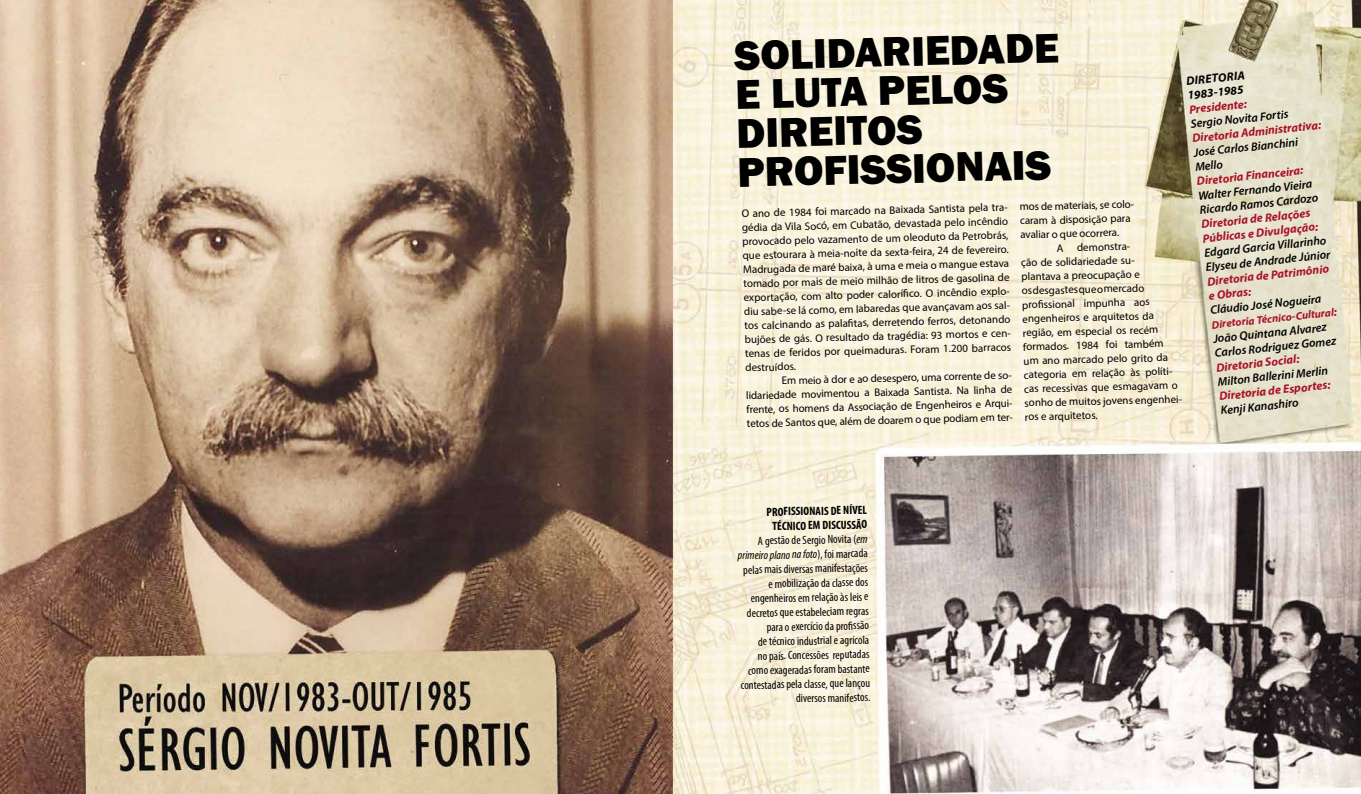
<style>
.page{position:relative;width:1361px;height:794px;background:#fff}
.page>*{position:absolute;margin:0;border:0;box-sizing:border-box;transform-origin:0 0}
.t1{font:800 42.7px/39px "Franklin Gothic";color:#000}
.t2{font:condensed 12px/14.4px "Myriad Pro";color:#000;text-align:right}
.t3{font:italic 600 12px/14.4px "Myriad Pro";color:#000}
.t4{font:italic 700 12px/14.4px "Myriad Pro";color:#a9132a}
.t5{font:italic 700 12px/14.4px "Myriad Pro";color:#000}
.t6{font:11px/14.1px "Myriad Pro";color:#000}
.t7{font:italic 700 11px "Myriad Pro";color:#a9132a}
.s1{font-size:12px}
.s2{font-weight:700}
.s3{font-style:italic}
</style>
<div class="page">
<img style="left:0;top:0;width:1361px;height:794px">
<h1 class="t1" style="left:734px;top:35px;width:326px;rotate:-1deg">SOLIDARIEDADE<br>E LUTA PELOS<br>DIREITOS<br>PROFISSIONAIS</h1>
<p class="t5" style="left:1185px;top:73px;width:60px;rotate:-6deg">DIRETORIA<br>1983-1985</p>
<p class="t4" style="left:1188px;top:102px;width:60px;rotate:-6deg">Presidente:</p>
<p class="t3" style="left:1190px;top:116px;width:100px;rotate:-6deg">Sergio Novita Fortis</p>
<p class="t4" style="left:1191px;top:131px;width:131px;rotate:-6deg">Diretoria Administrativa:</p>
<p class="t3" style="left:1193px;top:145px;width:106px;rotate:-6deg">José Carlos Bianchini<br>Mello</p>
<p class="t4" style="left:1196px;top:174px;width:108px;rotate:-6deg">Diretoria Financeira:</p>
<p class="t3" style="left:1197px;top:188px;width:120px;rotate:-6deg">Walter Fernando Vieira<br>Ricardo Ramos Cardozo</p>
<p class="t6" style="left:1019px;top:199px;width:118px;rotate:-1deg">mos de materiais, se colo&shy;caram à disposição para avaliar o que ocorrera.</p>
<p class="t6" style="left:1020px;top:241px;width:162px;text-indent:36px;rotate:-1deg">A demonstra-<br>ção de solidariedade su-<br>plantava a preocupação e<br>os desgastes que o mercado<br>profi ssional impunha aos engenheiros e arquitetos da região, em especial os recém formados. 1984 foi também<br>um ano marcado pelo grito da categoria em relação às políti&shy;cas recessivas que esmagavam o sonho de muitos jovens engenhei&shy;ros e arquitetos.</p>
<p class="t6" style="left:741px;top:205px;width:271px;rotate:-1deg">O ano de 1984 foi marcado na Baixada Santista pela tra&shy;gédia da Vila Socó, em Cubatão, devastada pelo incêndio provocado pelo vazamento de um oleoduto da Petrobrás, que estourara à meia-noite da sexta-feira, 24 de fevereiro.<br>Madrugada de maré baixa, à uma e meia o mangue estava tomado por mais de meio milhão de litros de gasolina de exportação, com alto poder calorífi co. O incêndio explo&shy;diu sabe-se lá como, em labaredas que avançavam aos sal&shy;tos calcinando as palafi tas, derretendo ferros, detonando bujões de gás. O resultado da tragédia: 93 mortos e cen&shy;tenas de feridos por queimaduras. Foram 1.200 barracos destruídos.</p>
<p class="t6" style="left:746px;top:373px;width:270px;text-indent:36px;rotate:-1deg">Em meio à dor e ao desespero, uma corrente de so&shy;lidariedade movimentou a Baixada Santista. Na linha de frente, os homens da Associação de Engenheiros e Arqui&shy;tetos de Santos que, além de doarem o que podiam em ter-</p>
<p class="t4" style="left:1200px;top:217px;width:117px;rotate:-6deg">Diretoria de Relações<br>Públicas e Divulgação:</p>
<p class="t3" style="left:1203px;top:245px;width:127px;rotate:-6deg">Edgard Garcia Villarinho<br>Elyseu de Andrade Júnior</p>
<p class="t4" style="left:1206px;top:274px;width:124px;rotate:-6deg">Diretoria de Patrimônio e Obras:</p>
<p class="t3" style="left:1209px;top:303px;width:113px;rotate:-6deg">Cláudio José Nogueira</p>
<p class="t7" style="left:1211px;top:318px;width:127px;rotate:-6deg">Diretoria Técnico-Cultural<span class="s1">:</span></p>
<p class="t3" style="left:1212px;top:331px;width:124px;rotate:-6deg">João Quintana Alvarez<br>Carlos Rodriguez Gomez</p>
<p class="t4" style="left:1215px;top:360px;width:85px;rotate:-6deg">Diretoria Social:</p>
<p class="t3" style="left:1217px;top:374px;width:112px;rotate:-6deg">Milton Ballerini Merlin</p>
<p class="t4" style="left:1218px;top:388px;width:113px;rotate:-6deg">Diretoria de Esportes:</p>
<p class="t3" style="left:1220px;top:403px;width:80px;rotate:-6deg">Kenji Kanashiro</p>
<p class="t2" style="left:737px;top:505px;width:131px;rotate:-1deg"><span class="s2">PROFISSIONAIS DE NÍVEL<br>TÉCNICO EM DISCUSSÃO<br></span>A gestão de Sergio Novita (<span class="s3">em primeiro plano na foto</span>), foi marcada pelas mais diversas manifestações e mobilização da classe dos engenheiros em relação às leis e decretos que estabeleciam regras para o exercício da profi ssão<br>de técnico industrial e agrícola<br>no país. Concessões reputadas como exageradas foram bastante contestadas pela classe, que lançou diversos manifestos.</p>
</div>
